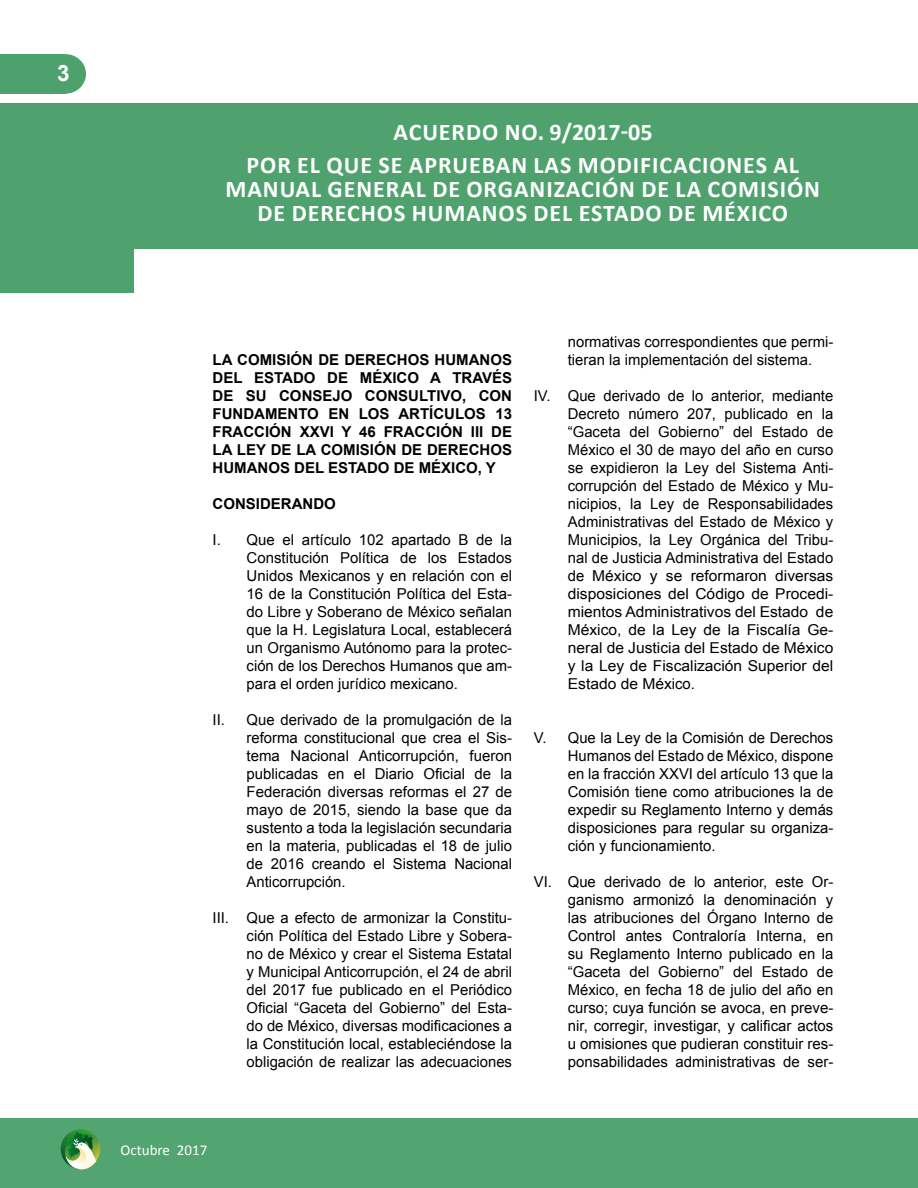
<style>
.page{position:relative;width:918px;height:1188px;background:#fff}
.page>*{position:absolute;margin:0;border:0;box-sizing:border-box;transform-origin:0 0}
.t1{font:700 24px/33px "Calibri";letter-spacing:.04em;color:#fff}
.t2{font:700 22.5px "Arial";color:#fff}
.t3{font:15px/18px "Arial";color:#000;text-align:justify}
.t4{font:700 15px/18px "Arial";color:#000;text-align:justify}
.t5{font:15px "Calibri";color:#fff}
</style>
<div class="page">
<div style="left:0;top:1118px;width:918px;height:70px;background:#52a470"></div>
<div style="left:0;top:54px;width:65px;height:40px;background:#4da16c"></div>
<div style="left:45px;top:54px;width:41px;height:40px;background:#4da16c;border-radius:50%"></div>
<svg style="left:61px;top:1129px;width:38px;height:41px"></svg>
<div style="left:0;top:104px;width:918px;height:145px;background:#4fa26e"></div>
<div style="left:0;top:237px;width:133px;height:56px;background:#4fa26e"></div>
<h2 class="t2" style="left:57px;top:58px;width:14px">3</h2>
<h1 class="t1" style="left:246px;top:116px;width:408px;text-indent:147px">ACUERDO NO. 9/2017-05<br>POR EL QUE SE APRUE</h1>
<h1 class="t1" style="left:482px;top:149px;width:243px">BAN LAS MODIFICACIONES</h1>
<h1 class="t1" style="left:773px;top:149px;width:27px">AL</h1>
<h1 class="t1" style="left:226px;top:173px;width:18px">MANUA</h1>
<h1 class="t1" style="left:311px;top:173px;width:48px">L GENERA</h1>
<h1 class="t1" style="left:416px;top:173px;width:84px">L DE ORGAN</h1>
<h1 class="t1" style="left:546px;top:173px;width:272px">IZACIÓN DE LA COMISIÓN</h1>
<h1 class="t1" style="left:258px;top:197px;width:64px">DE DEREC</h1>
<h1 class="t1" style="left:361px;top:197px;width:122px">HOS HUMANOS</h1>
<h1 class="t1" style="left:533px;top:197px;width:73px">DEL ESTADO</h1>
<h1 class="t1" style="left:668px;top:197px;width:106px">DE MÉXICO</h1>
<p class="t4" style="left:213px;top:351px;width:301px">LA COMISIÓN DE DERECHOS HUMANOS DEL ESTADO DE MÉXICO A TRAVÉS DE SU CONSEJO CONSULTIVO, CON FUNDAMENTO EN LOS ARTÍCULOS 13<br>FRACCIÓN XXVI Y 46 FRACCIÓN III DE LA LEY DE LA COMISIÓN DE DERECHOS HUMANOS DEL ESTADO DE MÉXICO, Y</p>
<p class="t4" style="left:213px;top:495px;width:125px">CONSIDERANDO</p>
<p class="t3" style="left:247px;top:531px;width:267px;text-indent:-34px">I. Que el artículo 102 apartado B de la Constitución Política de los Estados Unidos Mexicanos y en relación con el 16 de la Constitución Política del Esta&shy;do Libre y Soberano de México señalan que la H. Legislatura Local, establecerá un Organismo Autónomo para la protec&shy;ción de los Derechos Humanos que am&shy;para el orden jurídico mexicano.</p>
<p class="t3" style="left:247px;top:711px;width:267px;text-indent:-34px">II. Que derivado de la promulgación de la reforma constitucional que crea el Sis&shy;tema Nacional Anticorrupción, fueron publicadas en el Diario Oficial de la Federación diversas reformas el 27 de mayo de 2015, siendo la base que da sustento a toda la legislación secundaria en la materia, publicadas el 18 de julio de 2016 creando el Sistema Nacional Anticorrupción.</p>
<p class="t3" style="left:247px;top:909px;width:267px;text-indent:-34px">III. Que a efecto de armonizar la Constitu&shy;ción Política del Estado Libre y Sobera&shy;no de México y crear el Sistema Estatal y Municipal Anticorrupción, el 24 de abril del 2017 fue publicado en el Periódico Oficial “Gaceta del Gobierno” del Esta&shy;do de México, diversas modificaciones a la Constitución local, estableciéndose la obligación de realizar las adecuaciones</p>
<p class="t3" style="left:568px;top:333px;width:267px">normativas correspondientes que permi&shy;tieran la implementación del sistema.</p>
<p class="t3" style="left:568px;top:387px;width:267px;text-indent:-34px">IV. Que derivado de lo anterior, mediante Decreto número 207, publicado en la “Gaceta del Gobierno” del Estado de México el 30 de mayo del año en curso se expidieron la Ley del Sistema Anti&shy;corrupción del Estado de México y Mu&shy;nicipios, la Ley de Responsabilidades Administrativas del Estado de México y Municipios, la Ley Orgánica del Tribu&shy;nal de Justicia Administrativa del Estado de México y se reformaron diversas disposiciones del Código de Procedi&shy;mientos Administrativos del Estado de México, de la Ley de la Fiscalía Ge&shy;neral de Justicia del Estado de México y la Ley de Fiscalización Superior del Estado de México.</p>
<p class="t3" style="left:568px;top:729px;width:267px;text-indent:-34px">V. Que la Ley de la Comisión de Derechos Humanos del Estado de México, dispone en la fracción XXVI del artículo 13 que la Comisión tiene como atribuciones la de expedir su Reglamento Interno y demás disposiciones para regular su organiza&shy;ción y funcionamiento.</p>
<p class="t3" style="left:568px;top:873px;width:267px;text-indent:-34px">VI. Que derivado de lo anterior, este Or&shy;ganismo armonizó la denominación y las atribuciones del Órgano Interno de Control antes Contraloría Interna, en su Reglamento Interno publicado en la “Gaceta del Gobierno” del Estado de México, en fecha 18 de julio del año en curso; cuya función se avoca, en preve&shy;nir, corregir, investigar, y calificar actos u omisiones que pudieran constituir res&shy;ponsabilidades administrativas de ser-</p>
<p class="t5" style="left:121px;top:1140px;width:88px">Octubre 2017</p>
</div>
